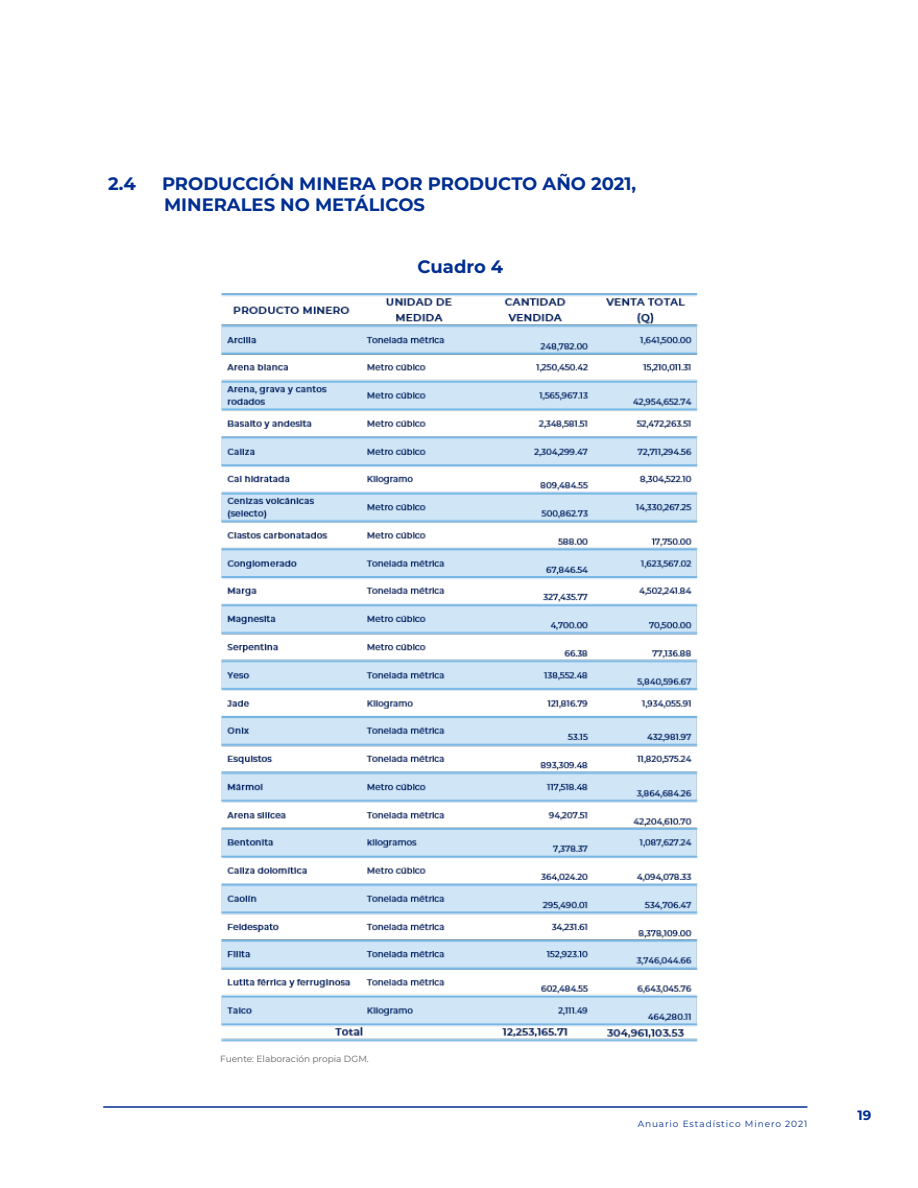
<style>
.page{position:relative;width:918px;height:1188px;background:#fff}
.page>*{position:absolute;margin:0;border:0;box-sizing:border-box;transform-origin:0 0}
.Subtitulares{font:700 18px "Montserrat";color:#002e91}
.t1{font:700 13.5px "Montserrat";color:#002e91}
.t2{font:9px "Montserrat";letter-spacing:.1em;color:#002e91}
.Índice_nivel_3{font:9px "Montserrat";color:#636366}
</style>
<div class="page">
<hr style="left:103px;top:1106px;width:704px;height:2px;background:#002e91">
<img style="left:221px;top:293px;width:477px;height:749px">
<p class="Subtitulares" style="left:108px;top:171px;width:29px">2.4</p>
<p class="Subtitulares" style="left:162px;top:171px;width:476px">PRODUCCIÓN MINERA POR PRODUCTO AÑO 2021,</p>
<p class="Subtitulares" style="left:164px;top:192px;width:263px">MINERALES NO METÁLICOS</p>
<p class="Subtitulares" style="left:417px;top:254px;width:87px">Cuadro 4</p>
<p class="Índice_nivel_3" style="left:220px;top:1053px;width:150px">Fuente: Elaboración propia DGM.</p>
<p class="t2" style="left:638px;top:1117px;width:171px">Anuario Estadístico Minero 2021</p>
<p class="t1" style="left:858px;top:1106px;width:15px">19</p>
</div>
